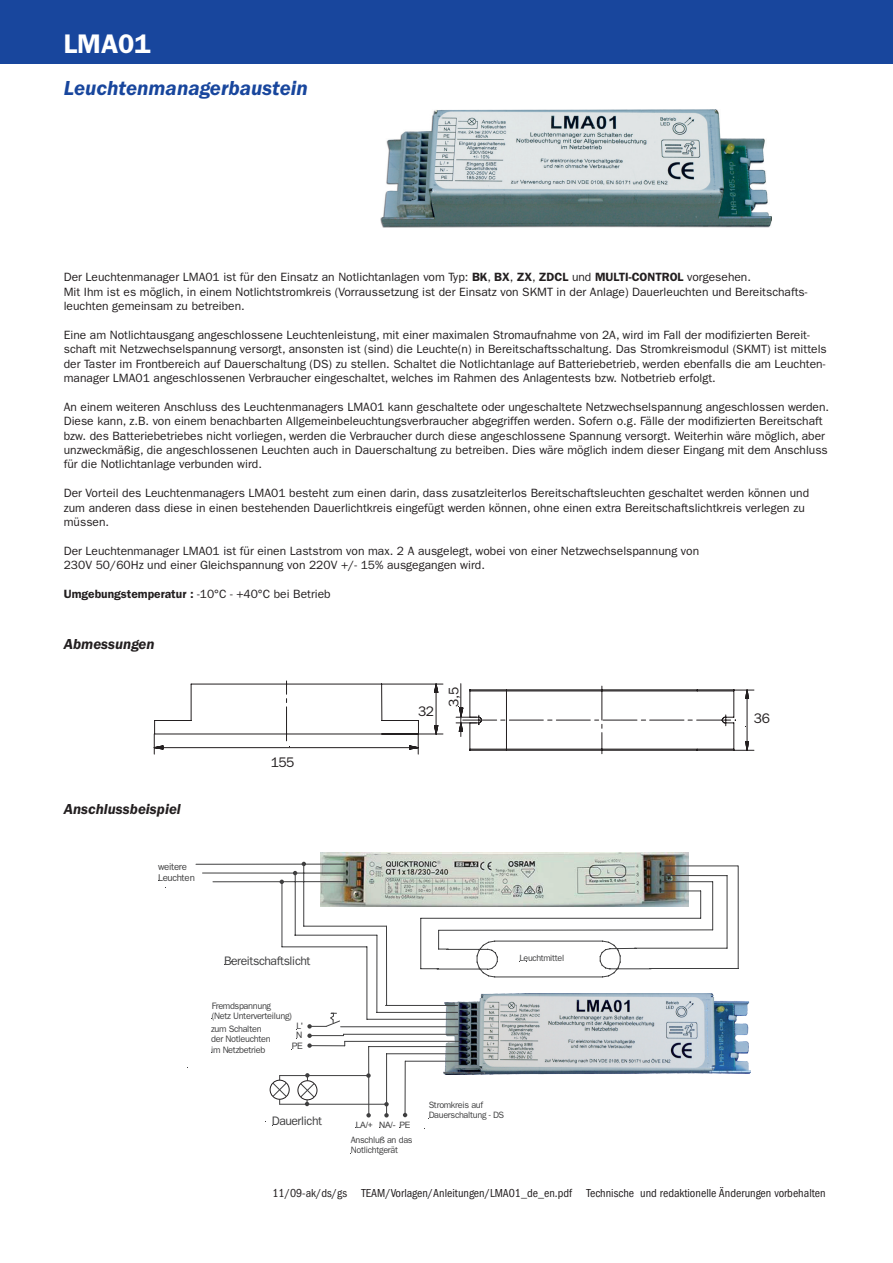
<style>
.page{position:relative;width:893px;height:1263px;background:#fff}
.page>*{position:absolute;margin:0;border:0;box-sizing:border-box;transform-origin:0 0}
.t1{font:600 27px "ITC Franklin Gothic Std";color:#fff}
.t2{font:italic 600 21px "ITC Franklin Gothic Std";color:#18469d}
.t3{font:italic 600 15px "ITC Franklin Gothic Std";color:#231f20}
.t4{font:13.95px "ITC Franklin Gothic Std";letter-spacing:-.04em;color:#231f20}
.t5{font:12.3px "ITC Franklin Gothic Std";letter-spacing:-.035em;color:#3f3f40}
.t6{font:12px/14.4px "ITC Franklin Gothic Std";color:#231f20}
.t7{font:condensed 12px "ITC Franklin Gothic Std";color:#231f20}
.t8{font:9.9px/10.8px "ITC Franklin Gothic Std";letter-spacing:-.035em;color:#3f3f40}
.t9{font:9.3px/10.2px "ITC Franklin Gothic Std";letter-spacing:-.04em;color:#3f3f40}
.t10{font:9.15px/10.1px "ITC Franklin Gothic Std";letter-spacing:-.035em;color:#3f3f40}
.t11{font:9px "ITC Franklin Gothic Std";letter-spacing:-.035em;color:#3f3f40}
.t12{font:8.85px/9.3px "Arial";color:#3f3f40}
.t13{font:8.7px "Arial";color:#3f3f40}
.s1{font-weight:600}
</style>
<div class="page">
<div style="left:0;top:0;width:893px;height:64px;background:#18469d"></div>
<svg style="left:153px;top:680px;width:602px;height:75px"></svg>
<div style="left:297px;top:1080px;width:20px;height:20px;border:1px solid #231f20;border-radius:50%"></div>
<img style="left:443px;top:993px;width:308px;height:82px">
<img style="left:321px;top:853px;width:367px;height:53px">
<hr style="left:341px;top:1026px;width:117px;height:1px;background:#3f3f40">
<hr style="left:345px;top:1041px;width:115px;height:1px;background:#3f3f40">
<hr style="left:343px;top:1034px;width:115px;height:1px;background:#3f3f40">
<hr style="left:405px;top:1061px;width:54px;height:1px;background:#3f3f40">
<hr style="left:405px;top:1061px;width:1px;height:54px;background:#3f3f40">
<hr style="left:387px;top:1053px;width:72px;height:1px;background:#3f3f40">
<hr style="left:386px;top:1054px;width:1px;height:61px;background:#3f3f40">
<hr style="left:368px;top:1046px;width:91px;height:1px;background:#3f3f40">
<hr style="left:368px;top:1046px;width:1px;height:69px;background:#3f3f40">
<hr style="left:385px;top:1005px;width:73px;height:1px;background:#3f3f40">
<hr style="left:386px;top:926px;width:1px;height:79px;background:#3f3f40">
<hr style="left:304px;top:926px;width:82px;height:1px;background:#3f3f40">
<hr style="left:303px;top:864px;width:1px;height:62px;background:#3f3f40">
<hr style="left:196px;top:864px;width:149px;height:1px;background:#3f3f40">
<hr style="left:376px;top:1012px;width:82px;height:1px;background:#3f3f40">
<hr style="left:377px;top:935px;width:1px;height:77px;background:#3f3f40">
<hr style="left:295px;top:935px;width:82px;height:1px;background:#3f3f40">
<hr style="left:295px;top:873px;width:1px;height:62px;background:#3f3f40">
<hr style="left:202px;top:873px;width:143px;height:1px;background:#3f3f40">
<hr style="left:367px;top:1019px;width:91px;height:1px;background:#3f3f40">
<hr style="left:367px;top:947px;width:1px;height:72px;background:#3f3f40">
<hr style="left:282px;top:946px;width:85px;height:1px;background:#3f3f40">
<hr style="left:282px;top:882px;width:1px;height:65px;background:#3f3f40">
<hr style="left:213px;top:881px;width:133px;height:1px;background:#3f3f40">
<hr style="left:280px;top:1075px;width:88px;height:1px;background:#3f3f40">
<hr style="left:280px;top:1104px;width:106px;height:1px;background:#3f3f40">
<svg style="left:293px;top:862px;width:13px;height:13px"></svg>
<svg style="left:307px;top:1013px;width:38px;height:35px"></svg>
<svg style="left:366px;top:1113px;width:5px;height:4px"></svg>
<svg style="left:384px;top:1113px;width:5px;height:4px"></svg>
<svg style="left:403px;top:1113px;width:4px;height:4px"></svg>
<svg style="left:384px;top:1102px;width:5px;height:4px"></svg>
<svg style="left:366px;top:1073px;width:5px;height:5px"></svg>
<svg style="left:300px;top:1073px;width:15px;height:33px"></svg>
<div style="left:270px;top:1080px;width:20px;height:20px;border:1px solid #231f20;border-radius:50%"></div>
<svg style="left:272px;top:1075px;width:15px;height:29px"></svg>
<svg style="left:420px;top:865px;width:319px;height:113px"></svg>
<img style="left:381px;top:109px;width:390px;height:118px">
<h1 class="t1" style="left:64px;top:27px;width:88px">LMA01</h1>
<h2 class="t2" style="left:64px;top:76px;width:246px">Leuchtenmanagerbaustein</h2>
<p class="t6" style="left:64px;top:270px;width:745px">Der Leuchtenmanager LMA01 ist für den Einsatz an Notlichtanlagen vom Typ: <span class="s1">BK</span>, <span class="s1">BX</span>, <span class="s1">ZX</span>, <span class="s1">ZDCL</span> und <span class="s1">MULTI-CONTROL</span> vorgesehen.<br>Mit Ihm ist es möglich, in einem Notlichtstromkreis (Vorraussetzung ist der Einsatz von SKMT in der Anlage) Dauerleuchten und Bereitschafts&shy;leuchten gemeinsam zu betreiben.</p>
<p class="t6" style="left:64px;top:327px;width:764px">Eine am Notlichtausgang angeschlossene Leuchtenleistung, mit einer maximalen Stromaufnahme von 2A, wird im Fall der modifizierten Bereit&shy;schaft mit Netzwechselspannung versorgt, ansonsten ist (sind) die Leuchte(n) in Bereitschaftsschaltung. Das Stromkreismodul (SKMT) ist mittels der Taster im Frontbereich auf Dauerschaltung (DS) zu stellen. Schaltet die Notlichtanlage auf Batteriebetrieb, werden ebenfalls die am Leuchten&shy;manager LMA01 angeschlossenen Verbraucher eingeschaltet, welches im Rahmen des Anlagentests bzw. Notbetrieb erfolgt.</p>
<p class="t6" style="left:64px;top:399px;width:767px">An einem weiteren Anschluss des Leuchtenmanagers LMA01 kann geschaltete oder ungeschaltete Netzwechselspannung angeschlossen werden.<br>Diese kann, z.B. von einem benachbarten Allgemeinbeleuchtungsverbraucher abgegriffen werden. Sofern o.g. Fälle der modifizierten Bereitschaft bzw. des Batteriebetriebes nicht vorliegen, werden die Verbraucher durch diese angeschlossene Spannung versorgt. Weiterhin wäre möglich, aber unzweckmäßig, die angeschlossenen Leuchten auch in Dauerschaltung zu betreiben. Dies wäre möglich indem dieser Eingang mit dem Anschluss für die Notlichtanlage verbunden wird.</p>
<p class="t6" style="left:64px;top:486px;width:747px">Der Vorteil des Leuchtenmanagers LMA01 besteht zum einen darin, dass zusatzleiterlos Bereitschaftsleuchten geschaltet werden können und zum anderen dass diese in einen bestehenden Dauerlichtkreis eingefügt werden können, ohne einen extra Bereitschaftslichtkreis verlegen zu müssen.</p>
<p class="t6" style="left:64px;top:543px;width:637px">Der Leuchtenmanager LMA01 ist für einen Laststrom von max. 2 A ausgelegt, wobei von einer Netzwechselspannung von<br>230V 50/60Hz und einer Gleichspannung von 220V +/- 15% ausgegangen wird.</p>
<p class="t6" style="left:64px;top:587px;width:268px"><span class="s1">Umgebungstemperatur :</span> -10°C - +40°C bei Betrieb</p>
<p class="t3" style="left:64px;top:635px;width:92px">Abmessungen</p>
<p class="t3" style="left:64px;top:801px;width:119px">Anschlussbeispiel</p>
<p class="t8" style="left:158px;top:861px;width:38px">weitere<br>Leuchten</p>
<p class="t4" style="left:271px;top:755px;width:25px">155</p>
<p class="t4" style="left:418px;top:703px;width:17px">32</p>
<p class="t4" style="left:446px;top:707px;width:21px;rotate:-90deg">3,5</p>
<p class="t4" style="left:754px;top:710px;width:18px">36</p>
<p class="t5" style="left:224px;top:953px;width:88px">Bereitschaftslicht</p>
<p class="t9" style="left:212px;top:1000px;width:82px">Fremdspannung (Netz Unterverteilung)</p>
<p class="t9" style="left:211px;top:1024px;width:61px">zum Schalten der Notleuchten im Netzbetrieb</p>
<p class="t12" style="left:296px;top:1021px;width:8px">L'<br>N</p>
<p class="t12" style="left:292px;top:1041px;width:13px">PE</p>
<p class="t5" style="left:272px;top:1114px;width:51px">Dauerlicht</p>
<p class="t11" style="left:519px;top:953px;width:46px">Leuchtmittel</p>
<p class="t13" style="left:356px;top:1119px;width:56px">LA/+ NA/- PE</p>
<p class="t10" style="left:351px;top:1135px;width:63px">Anschluß an das<br>Notlichtgerät</p>
<p class="t10" style="left:429px;top:1100px;width:77px">Stromkreis auf<br>Dauerschaltung - DS</p>
<p class="t7" style="left:272px;top:1186px;width:555px">11/09-ak/ds/gs TEAM/Vorlagen/Anleitungen/LMA01_de_en.pdf Technische und redaktionelle Änderungen vorbehalten</p>
</div>
